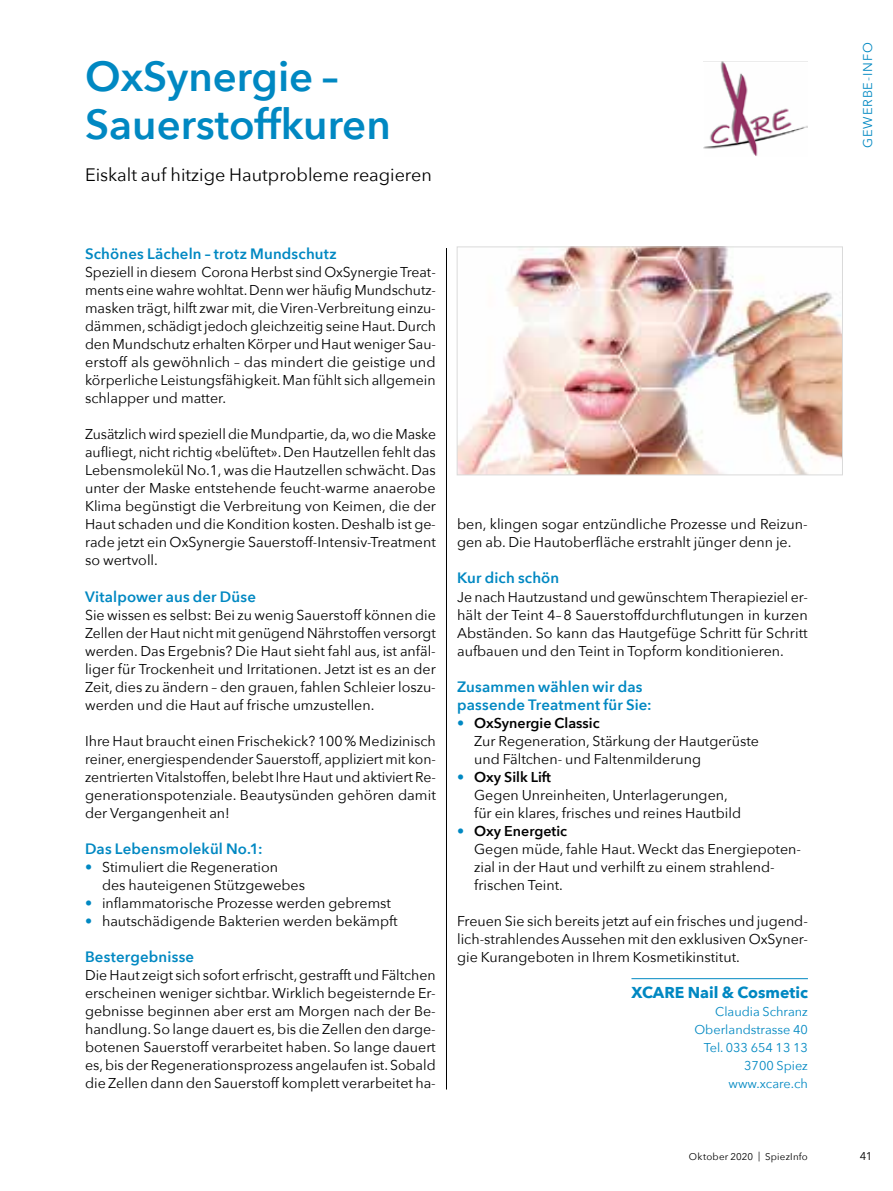
<style>
.page{position:relative;width:893px;height:1191px;background:#fff}
.page>*{position:absolute;margin:0;border:0;box-sizing:border-box;transform-origin:0 0}
.t1{font:600 42px/48px "Avenir Next";color:#0088c2}
.t2{font:18px "Avenir Next";color:#000}
.t3{font:700 15.75px "Avenir Next";color:#0088c2}
.t4{font:600 15px/18px "Avenir Next";letter-spacing:.01em;color:#0088c2}
.t5{font:14.25px/18px "Avenir Next";color:#000;text-align:justify}
.t6{font:12.75px/18px "Avenir Next";color:#0088c2;text-align:right}
.t7{font:12.75px "Avenir Next";letter-spacing:.07em;color:#0088c2}
.t8{font:11.25px "Avenir Next";color:#000}
.t9{font:9.75px "Avenir Next";letter-spacing:.02em;color:#000}
.s1{color:#0088c2}
.s2{font-weight:600}
</style>
<div class="page">
<img style="left:459px;top:248px;width:382px;height:225px">
<div style="left:457px;top:246px;width:386px;height:229px;border:1px solid #dadada"></div>
<hr style="left:446px;top:248px;width:1px;height:841px;background:#000">
<hr style="left:631px;top:978px;width:177px;height:1px;background:#0088c2">
<img style="left:703px;top:61px;width:105px;height:95px">
<h1 class="t1" style="left:85px;top:51px;width:307px">OxSynergie –<br>Sauerstoffkuren</h1>
<p class="t2" style="left:85px;top:159px;width:348px">Eiskalt auf hitzige Hautprobleme reagieren</p>
<p class="t7" style="left:857px;top:148px;width:107px;rotate:-90deg">GEWERBE-INFO</p>
<p class="t4" style="left:85px;top:244px;width:253px">Schönes Lächeln – trotz Mundschutz</p>
<p class="t5" style="left:85px;top:262px;width:352px">Speziell in diesem Corona Herbst sind OxSynergie Treat&shy;ments eine wahre wohltat. Denn wer häufig Mundschutz&shy;masken trägt, hilft zwar mit, die Viren-Verbreitung einzu&shy;dämmen, schädigt jedoch gleichzeitig seine Haut. Durch den Mundschutz erhalten Körper und Haut weniger Sau&shy;erstoff als gewöhnlich – das mindert die geistige und körperliche Leistungsfähigkeit. Man fühlt sich allgemein schlapper und matter.</p>
<p class="t5" style="left:85px;top:424px;width:353px">Zusätzlich wird speziell die Mundpartie, da, wo die Maske aufliegt, nicht richtig «belüftet». Den Hautzellen fehlt das Lebensmolekül No.1, was die Hautzellen schwächt. Das unter der Maske entstehende feucht-warme anaerobe Klima begünstigt die Verbreitung von Keimen, die der Haut schaden und die Kondition kosten. Deshalb ist ge&shy;rade jetzt ein OxSynergie Sauerstoff-Intensiv-Treatment so wertvoll.</p>
<p class="t4" style="left:85px;top:587px;width:172px">Vitalpower aus der Düse</p>
<p class="t5" style="left:85px;top:605px;width:352px">Sie wissen es selbst: Bei zu wenig Sauerstoff können die Zellen der Haut nicht mit genügend Nährstoffen versorgt werden. Das Ergebnis? Die Haut sieht fahl aus, ist anfäl&shy;liger für Trockenheit und Irritationen. Jetzt ist es an der Zeit, dies zu ändern – den grauen, fahlen Schleier loszu&shy;werden und die Haut auf frische umzustellen.</p>
<p class="t5" style="left:85px;top:731px;width:352px">Ihre Haut braucht einen Frischekick? 100% Medizinisch reiner, energiespendender Sauerstoff, appliziert mit kon&shy;zentrierten Vitalstoffen, belebt Ihre Haut und aktiviert Re&shy;generationspotenziale. Beautysünden gehören damit der Vergangenheit an!</p>
<p class="t4" style="left:85px;top:839px;width:179px">Das Lebensmolekül No.1:</p>
<p class="t5" style="left:102px;top:857px;width:204px;text-indent:-17px"><span class="s1">•</span> Stimuliert die Regeneration des hauteigenen Stützgewebes</p>
<p class="t5" style="left:85px;top:893px;width:308px"><span class="s1">•</span> inflammatorische Prozesse werden gebremst</p>
<p class="t5" style="left:85px;top:911px;width:314px"><span class="s1">•</span> hautschädigende Bakterien werden bekämpft</p>
<p class="t4" style="left:85px;top:947px;width:111px">Bestergebnisse</p>
<p class="t5" style="left:85px;top:965px;width:352px">Die Haut zeigt sich sofort erfrischt, gestrafft und Fältchen erscheinen weniger sichtbar. Wirklich begeisternde Er&shy;gebnisse beginnen aber erst am Morgen nach der Be&shy;handlung. So lange dauert es, bis die Zellen den darge&shy;botenen Sauerstoff verarbeitet haben. So lange dauert es, bis der Regenerationsprozess angelaufen ist. Sobald die Zellen dann den Sauerstoff komplett verarbeitet ha-</p>
<p class="t5" style="left:457px;top:515px;width:352px">ben, klingen sogar entzündliche Prozesse und Reizun&shy;gen ab. Die Hautoberfläche erstrahlt jünger denn je.</p>
<p class="t4" style="left:457px;top:569px;width:104px">Kur dich schön</p>
<p class="t5" style="left:457px;top:587px;width:352px">Je nach Hautzustand und gewünschtem Therapieziel er&shy;hält der Teint 4–8 Sauerstoffdurchflutungen in kurzen Abständen. So kann das Hautgefüge Schritt für Schritt aufbauen und den Teint in Topform konditionieren.</p>
<p class="t4" style="left:457px;top:677px;width:196px">Zusammen wählen wir das passende Treatment für Sie:</p>
<p class="t5" style="left:474px;top:713px;width:286px;text-align:left;text-indent:-17px"><span class="s1">•</span> <span class="s2">OxSynergie Classic<br></span>Zur Regeneration, Stärkung der Hautgerüste und Fältchen- und Faltenmilderung</p>
<p class="t5" style="left:474px;top:767px;width:268px;text-align:left;text-indent:-17px"><span class="s1">•</span> <span class="s2">Oxy Silk Lift<br></span>Gegen Unreinheiten, Unterlagerungen, für ein klares, frisches und reines Hautbild</p>
<p class="t5" style="left:474px;top:821px;width:328px;text-align:left;text-indent:-17px"><span class="s1">•</span> <span class="s2">Oxy Energetic<br></span>Gegen müde, fahle Haut. Weckt das Energiepoten&shy;zial in der Haut und verhilft zu einem strahlend&shy;frischen Teint.</p>
<p class="t5" style="left:457px;top:911px;width:352px">Freuen Sie sich bereits jetzt auf ein frisches und jugend&shy;lich-strahlendes Aussehen mit den exklusiven OxSyner&shy;gie Kurangeboten in Ihrem Kosmetikinstitut.</p>
<p class="t3" style="left:631px;top:979px;width:178px">XCARE Nail &amp; Cosmetic</p>
<p class="t6" style="left:694px;top:1002px;width:115px">Claudia Schranz<br>Oberlandstrasse 40<br>Tel. 033 654 13 13<br>3700 Spiez www.xcare.ch</p>
<p class="t9" style="left:689px;top:1148px;width:120px">Oktober 2020 | SpiezInfo</p>
<p class="t8" style="left:860px;top:1147px;width:14px">41</p>
</div>
